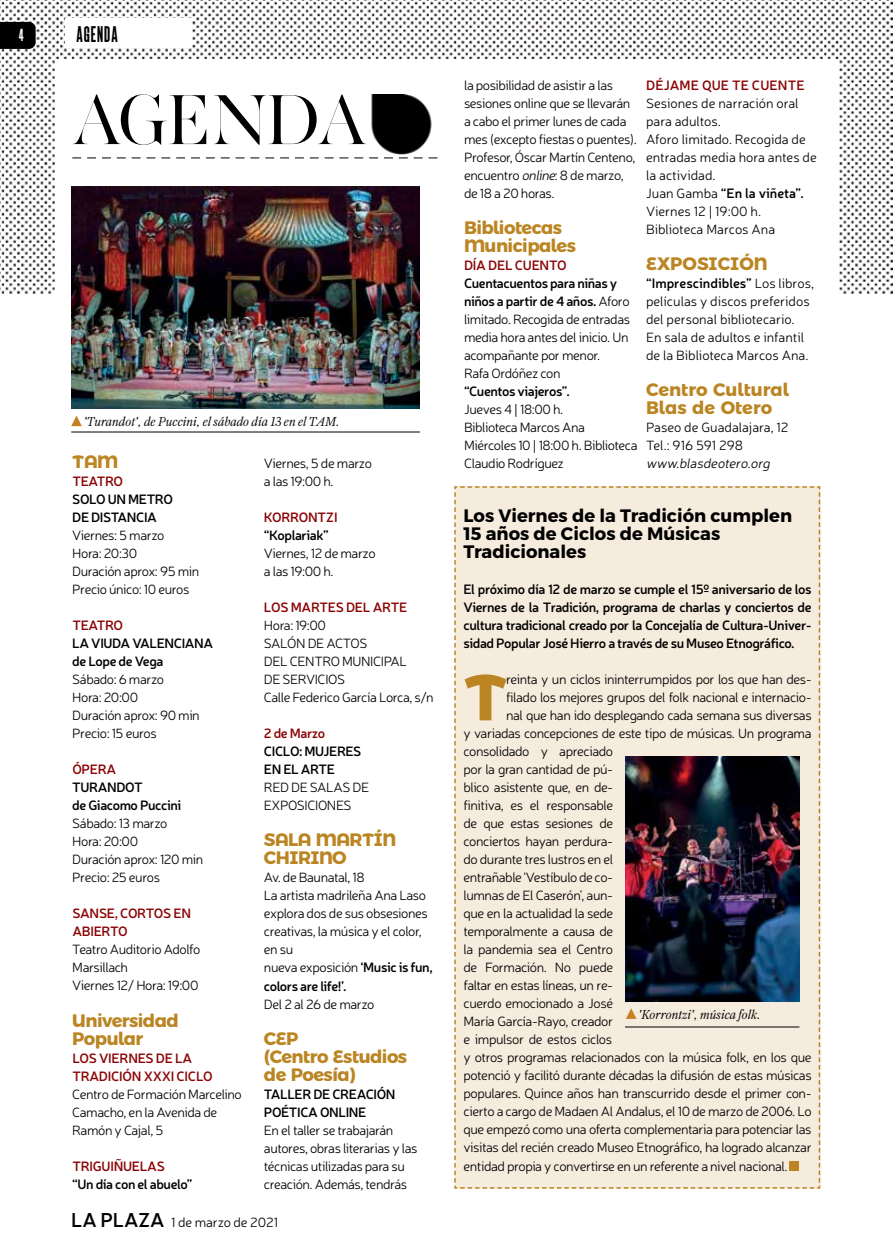
<style>
.page{position:relative;width:893px;height:1255px;background:#fff}
.page>*{position:absolute;margin:0;border:0;box-sizing:border-box;transform-origin:0 0}
.t1{font:300 72.45px "AW Conqueror Didot";letter-spacing:-.01em;color:#000}
.t2{font:700 64.8px "Montserrat Alternates";color:#ba8522}
.t3{font:700 19.5px "Cactus";letter-spacing:.05em;color:#000}
.t4{font:700 18px/18px "Montserrat Alternates";letter-spacing:-.03em;color:#ba8522}
.t5{font:700 18px/18px "Montserrat";color:#000}
.t6{font:700 18px/18px "Montserrat Alternates";color:#ba8522}
.t7{font:700 15px "Cactus";color:#fff}
.t8{font:300 13.5px/18px "Neris";letter-spacing:-.03em;color:#000}
.t9{font:600 13.5px/18px "Neris";letter-spacing:-.03em;color:#000}
.t10{font:300 13.5px/18px "Neris";color:#000}
.t11{font:600 13.5px/18px "Neris";letter-spacing:-.02em;color:#8b0304}
.t12{font:300 13.5px "Neris";letter-spacing:-.01em;color:#000}
.t13{font:italic 300 13.5px "Neris";color:#000}
.t14{font:600 13.5px "Neris";letter-spacing:.01em;color:#8b0304}
.t15{font:italic 300 13.2px "Farnham Display";color:#000}
.s1{font-weight:600}
.s2{font-style:italic}
.s3{font-weight:600;font-size:19.95px}
</style>
<div class="page">
<img style="left:0;top:0;width:893px;height:293px">
<div style="left:66px;top:18px;width:126px;height:30px;background:#fff"></div>
<svg style="left:0;top:22px;width:36px;height:27px"></svg>
<div style="left:55px;top:60px;width:784px;height:1038px;background:#fff"></div>
<img style="left:371px;top:94px;width:61px;height:60px">
<svg style="left:72px;top:158px;width:365px;height:1px"></svg>
<img style="left:71px;top:186px;width:349px;height:222px">
<svg style="left:71px;top:415px;width:11px;height:11px"></svg>
<hr style="left:71px;top:432px;width:349px;height:1px;background:#000">
<svg style="left:454px;top:486px;width:366px;height:702px;background:#d1c8bf"></svg>
<hr style="left:625px;top:1026px;width:174px;height:1px;background:#000">
<p class="t7" style="left:19px;top:26px;width:6px">4</p>
<h3 class="t3" style="left:77px;top:21px;width:43px">AGENDA</h3>
<p class="t14" style="left:646px;top:76px;width:160px">DÉJAME QUE TE CUENTE</p>
<p class="t10" style="left:646px;top:94px;width:172px">Sesiones de narración oral para adultos.<br>Aforo limitado. Recogida de entradas media hora antes de la actividad.<br>Juan Gamba <span class="s1">“En la viñeta”.<br></span>Viernes 12 | 19:00 h.<br>Biblioteca Marcos Ana</p>
<h3 class="t6" style="left:646px;top:253px;width:123px">EXPOSICIÓN</h3>
<p class="t10" style="left:646px;top:274px;width:169px"><span class="s1">“Imprescindibles”</span> Los libros, películas y discos preferidos del personal bibliotecario.<br>En sala de adultos e infantil de la Biblioteca Marcos Ana.</p>
<h3 class="t6" style="left:646px;top:379px;width:144px">Centro Cultural<br>Blas de Otero</h3>
<p class="t10" style="left:646px;top:418px;width:144px">Paseo de Guadalajara, 12<br>Tel.: 916 591 298</p>
<p class="t13" style="left:646px;top:455px;width:128px">www.blasdeotero.org</p>
<p class="t8" style="left:464px;top:76px;width:174px">la posibilidad de asistir a las sesiones online que se llevarán a cabo el primer lunes de cada mes (excepto fiestas o puentes).<br>Profesor, Óscar Martín Centeno, encuentro <span class="s2">online</span>: 8 de marzo, de 18 a 20 horas.</p>
<h3 class="t4" style="left:464px;top:217px;width:114px">Bibliotecas<br>Municipales</h3>
<p class="t11" style="left:464px;top:256px;width:104px">DÍA DEL CUENTO</p>
<p class="t8" style="left:464px;top:274px;width:168px"><span class="s1">Cuentacuentos para niñas y niños a partir de 4 años.</span> Aforo limitado. Recogida de entradas media hora antes del inicio. Un acompañante por menor.<br>Rafa Ordóñez con</p>
<p class="t9" style="left:464px;top:382px;width:107px">“Cuentos viajeros”.</p>
<p class="t8" style="left:464px;top:400px;width:175px">Jueves 4 | 18:00 h.<br>Biblioteca Marcos Ana<br>Miércoles 10 | 18:00 h. Biblioteca</p>
<h1 class="t1" style="left:72px;top:65px;width:296px">AGENDA</h1>
<p class="t15" style="left:84px;top:414px;width:258px">'Turandot', de Puccini, el sábado día 13 en el TAM.</p>
<h3 class="t4" style="left:72px;top:451px;width:48px">TAM</h3>
<p class="t11" style="left:72px;top:472px;width:52px">TEATRO</p>
<p class="t9" style="left:72px;top:490px;width:102px">SOLO UN METRO<br>DE DISTANCIA</p>
<p class="t8" style="left:72px;top:526px;width:128px">Viernes: 5 marzo<br>Hora: 20:30<br>Duración aprox: 95 min<br>Precio único: 10 euros</p>
<p class="t11" style="left:72px;top:616px;width:52px">TEATRO</p>
<p class="t9" style="left:72px;top:634px;width:143px">LA VIUDA VALENCIANA de Lope de Vega</p>
<p class="t8" style="left:72px;top:670px;width:129px">Sábado: 6 marzo<br>Hora: 20:00<br>Duración aprox: 90 min<br>Precio: 15 euros</p>
<p class="t11" style="left:72px;top:760px;width:46px">ÓPERA</p>
<p class="t9" style="left:72px;top:778px;width:110px">TURANDOT<br>de Giacomo Puccini</p>
<p class="t8" style="left:72px;top:814px;width:132px">Sábado: 13 marzo<br>Hora: 20:00<br>Duración aprox: 120 min<br>Precio: 25 euros</p>
<p class="t11" style="left:72px;top:904px;width:120px">SANSE, CORTOS EN<br>ABIERTO</p>
<p class="t8" style="left:72px;top:940px;width:130px">Teatro Auditorio Adolfo<br>Marsillach<br>Viernes 12/ Hora: 19:00</p>
<h3 class="t4" style="left:72px;top:1009px;width:108px">Universidad<br>Popular</h3>
<p class="t11" style="left:72px;top:1048px;width:142px">LOS VIERNES DE LA<br>TRADICIÓN XXXI CICLO</p>
<p class="t8" style="left:72px;top:1084px;width:171px">Centro de Formación Marcelino<br>Camacho, en la Avenida de<br>Ramón y Cajal, 5</p>
<p class="t11" style="left:72px;top:1156px;width:94px">TRIGUIÑUELAS</p>
<p class="t9" style="left:72px;top:1174px;width:122px">“Un día con el abuelo”</p>
<p class="t8" style="left:264px;top:454px;width:110px">Viernes, 5 de marzo</p>
<p class="t8" style="left:464px;top:454px;width:101px">Claudio Rodríguez</p>
<p class="t8" style="left:264px;top:472px;width:71px">a las 19:00 h.</p>
<p class="t11" style="left:264px;top:508px;width:75px">KORRONTZI</p>
<p class="t9" style="left:264px;top:526px;width:66px">“Koplariak”</p>
<p class="t8" style="left:264px;top:544px;width:113px">Viernes, 12 de marzo a las 19:00 h.</p>
<p class="t11" style="left:264px;top:598px;width:145px">LOS MARTES DEL ARTE</p>
<p class="t8" style="left:264px;top:616px;width:171px">Hora: 19:00<br>SALÓN DE ACTOS<br>DEL CENTRO MUNICIPAL<br>DE SERVICIOS<br>Calle Federico García Lorca, s/n</p>
<p class="t11" style="left:264px;top:723px;width:63px">2 de Marzo</p>
<p class="t9" style="left:264px;top:741px;width:99px">CICLO: MUJERES<br>EN EL ARTE</p>
<p class="t8" style="left:264px;top:778px;width:107px">RED DE SALAS DE<br>EXPOSICIONES</p>
<h3 class="t4" style="left:264px;top:829px;width:134px">SALA MARTÍN<br>CHIRINO</h3>
<p class="t8" style="left:264px;top:868px;width:170px">Av. de Baunatal, 18<br>La artista madrileña Ana Laso explora dos de sus obsesiones creativas, la música y el color, en su<br>nueva exposición <span class="s1">‘Music is fun, colors are life!’.</span></p>
<p class="t8" style="left:264px;top:994px;width:112px">Del 2 al 26 de marzo</p>
<h3 class="t4" style="left:264px;top:1027px;width:145px">CEP<br>(Centro Estudios de Poesía)</h3>
<p class="t9" style="left:264px;top:1084px;width:133px">TALLER DE CREACIÓN<br>POÉTICA ONLINE</p>
<p class="t8" style="left:264px;top:1120px;width:155px">En el taller se trabajarán autores, obras literarias y las técnicas utilizadas para su creación. Además, tendrás</p>
<h3 class="t5" style="left:463px;top:507px;width:330px">Los Viernes de la Tradición cumplen<br>15 años de Ciclos de Músicas<br>Tradicionales</h3>
<p class="t9" style="left:463px;top:580px;width:350px;text-align:justify">El próximo día 12 de marzo se cumple el 15º aniversario de los Viernes de la Tradición, programa de charlas y conciertos de cultura tradicional creado por la Concejalía de Cultura-Univer&shy;sidad Popular José Hierro a través de su Museo Etnográfico.</p>
<h2 class="t2" style="left:463px;top:644px;width:46px">T</h2>
<p class="t8" style="left:506px;top:670px;width:307px">reinta y un ciclos ininterrumpidos por los que han des-</p>
<p class="t8" style="left:506px;top:688px;width:307px">filado los mejores grupos del folk nacional e internacio-</p>
<p class="t8" style="left:506px;top:706px;width:307px">nal que han ido desplegando cada semana sus diversas</p>
<p class="t8" style="left:463px;top:724px;width:350px">y variadas concepciones de este tipo de músicas. Un programa</p>
<p class="t8" style="left:463px;top:742px;width:151px">consolidado y apreciado</p>
<p class="t8" style="left:463px;top:760px;width:151px">por la gran cantidad de pú-</p>
<p class="t8" style="left:463px;top:778px;width:151px">blico asistente que, en de-</p>
<p class="t8" style="left:463px;top:796px;width:151px">finitiva, es el responsable</p>
<p class="t8" style="left:463px;top:814px;width:151px">de que estas sesiones de</p>
<p class="t8" style="left:463px;top:832px;width:151px">conciertos hayan perdura-</p>
<p class="t8" style="left:463px;top:850px;width:151px">do durante tres lustros en el</p>
<p class="t8" style="left:463px;top:868px;width:151px">entrañable ‘Vestíbulo de co-</p>
<p class="t8" style="left:463px;top:886px;width:151px">lumnas de El Caserón’, aun-</p>
<p class="t8" style="left:463px;top:904px;width:151px">que en la actualidad la sede</p>
<p class="t8" style="left:463px;top:922px;width:151px">temporalmente a causa de</p>
<p class="t8" style="left:463px;top:940px;width:151px">la pandemia sea el Centro</p>
<p class="t8" style="left:463px;top:958px;width:151px">de Formación. No puede</p>
<p class="t8" style="left:463px;top:976px;width:151px">faltar en estas líneas, un re-</p>
<p class="t8" style="left:463px;top:994px;width:151px">cuerdo emocionado a José</p>
<p class="t8" style="left:463px;top:1012px;width:151px">María García-Rayo, creador</p>
<p class="t8" style="left:463px;top:1030px;width:150px">e impulsor de estos ciclos</p>
<p class="t8" style="left:463px;top:1048px;width:350px">y otros programas relacionados con la música folk, en los que</p>
<p class="t8" style="left:463px;top:1066px;width:350px">potenció y facilitó durante décadas la difusión de estas músicas</p>
<p class="t8" style="left:463px;top:1084px;width:350px">populares. Quince años han transcurrido desde el primer con-</p>
<p class="t8" style="left:463px;top:1102px;width:350px">cierto a cargo de Madaen Al Andalus, el 10 de marzo de 2006. Lo</p>
<p class="t8" style="left:463px;top:1120px;width:350px">que empezó como una oferta complementaria para potenciar las</p>
<p class="t8" style="left:463px;top:1138px;width:350px">visitas del recién creado Museo Etnográfico, ha logrado alcanzar</p>
<p class="t8" style="left:463px;top:1156px;width:326px">entidad propia y convertirse en un referente a nivel nacional.</p>
<p class="t15" style="left:638px;top:1006px;width:124px">'Korrontzi', música folk.</p>
<p class="t12" style="left:71px;top:1213px;width:208px"><span class="s3">LA PLAZA</span> 1 de marzo de 2021</p>
</div>
